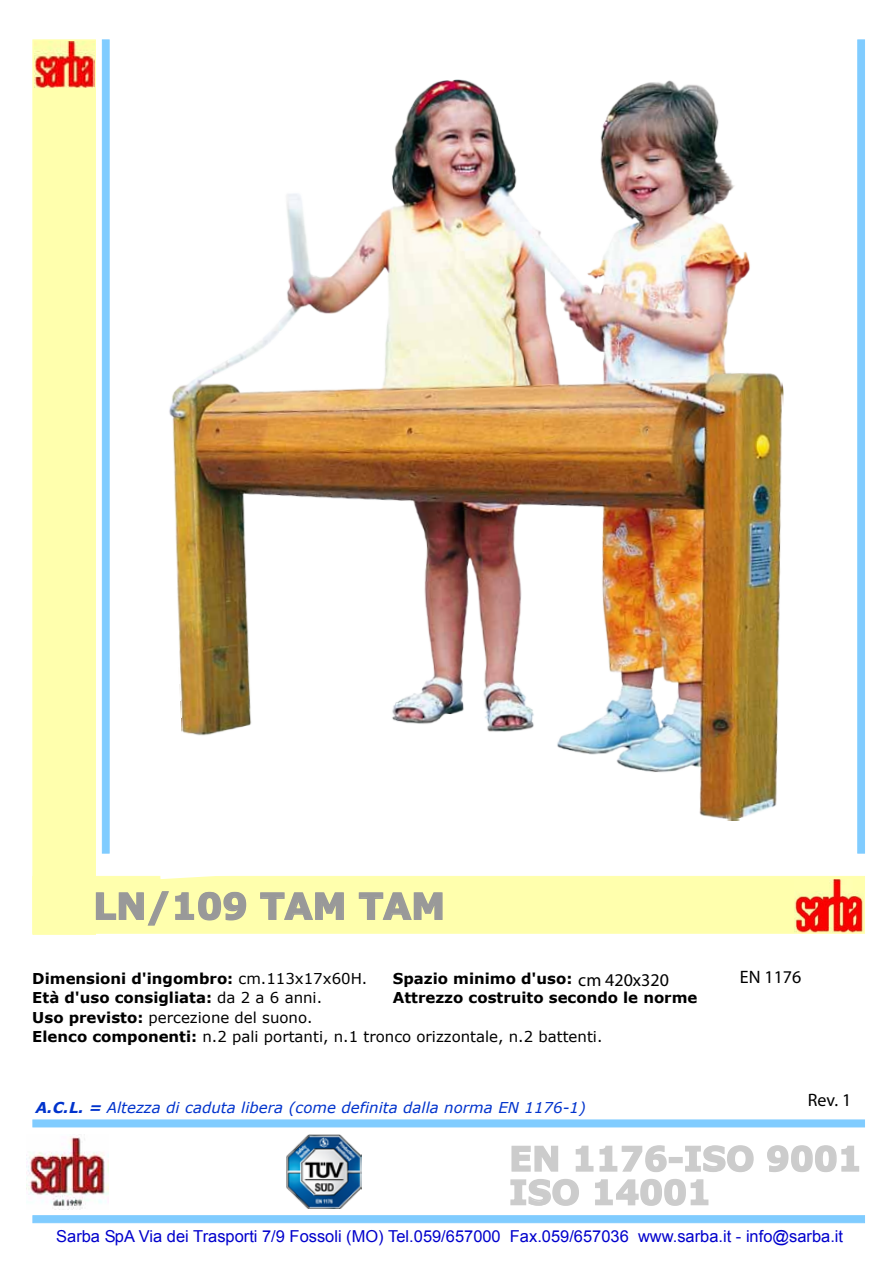
<style>
.page{position:relative;width:893px;height:1263px;background:#fff}
.page>*{position:absolute;margin:0;border:0;box-sizing:border-box;transform-origin:0 0}
.t1{font:700 35.85px "Verdana";color:#999}
.t2{font:700 33.6px/33.6px "Verdana";color:#ccc}
.t3{font:18px "Myriad Pro";color:#000}
.t4{font:16.5px "Arial";color:#00c}
.t5{font:700 15px "Verdana";color:#000}
.t6{font:15px/19.5px "Verdana";color:#000}
.t7{font:italic 15px "Verdana";color:#03c}
.s1{font-weight:400}
.s2{font-weight:700}
</style>
<div class="page">
<div style="left:33px;top:876px;width:832px;height:57px;background:#ffffad"></div>
<div style="left:33px;top:40px;width:63px;height:894px;background:#ffffad"></div>
<div style="left:102px;top:40px;width:7px;height:813px;background:#80ccff"></div>
<div style="left:857px;top:40px;width:8px;height:813px;background:#80ccff;border:1px solid #80ccff"></div>
<div style="left:33px;top:1120px;width:832px;height:7px;background:#80ccff"></div>
<div style="left:33px;top:1215px;width:832px;height:8px;background:#80ccff;border:1px solid #80ccff"></div>
<img style="left:34px;top:41px;width:61px;height:46px">
<img style="left:794px;top:880px;width:69px;height:52px">
<img style="left:27px;top:1137px;width:81px;height:73px">
<svg style="left:767px;top:1145px;width:93px;height:27px"></svg>
<svg style="left:510px;top:1145px;width:244px;height:61px"></svg>
<svg style="left:95px;top:890px;width:152px;height:36px"></svg>
<svg style="left:260px;top:892px;width:84px;height:28px"></svg>
<svg style="left:358px;top:892px;width:85px;height:28px"></svg>
<img style="left:286px;top:1134px;width:75px;height:75px">
<img style="left:169px;top:79px;width:615px;height:742px">
<h1 class="t1" style="left:93px;top:881px;width:353px">LN/109 TAM TAM</h1>
<p class="t3" style="left:578px;top:969px;width:92px">cm 420x320</p>
<p class="t3" style="left:740px;top:966px;width:63px">EN 1176</p>
<p class="t5" style="left:32px;top:968px;width:337px">Dimensioni d'ingombro: <span class="s1">cm.113x17x60H.</span></p>
<p class="t5" style="left:393px;top:968px;width:280px">Spazio minimo d'uso: <span class="s1">cm.515x420</span></p>
<p class="t5" style="left:32px;top:987px;width:291px">Età d'uso consigliata: <span class="s1">da 2 a 6 anni.</span></p>
<p class="t5" style="left:393px;top:987px;width:306px">Attrezzo costruito secondo le norme</p>
<p class="t6" style="left:32px;top:1007px;width:572px"><span class="s2">Uso previsto:</span> percezione del suono.<br><span class="s2">Elenco componenti:</span> n.2 pali portanti, n.1 tronco orizzontale, n.2 battenti.</p>
<p class="t7" style="left:35px;top:1097px;width:553px"><span class="s2">A.C.L.=</span> Altezza di caduta libera (come definita dalla norma EN 1176-1)</p>
<p class="t3" style="left:808px;top:1089px;width:45px">Rev. 1</p>
<h2 class="t2" style="left:509px;top:1141px;width:354px">EN 1176-ISO 9001<br>ISO 14001</h2>
<p class="t4" style="left:56px;top:1225px;width:788px">Sarba SpA Via dei Trasporti 7/9 Fossoli (MO) Tel.059/657000 Fax.059/657036 www.sarba.it - info@sarba.it</p>
</div>
